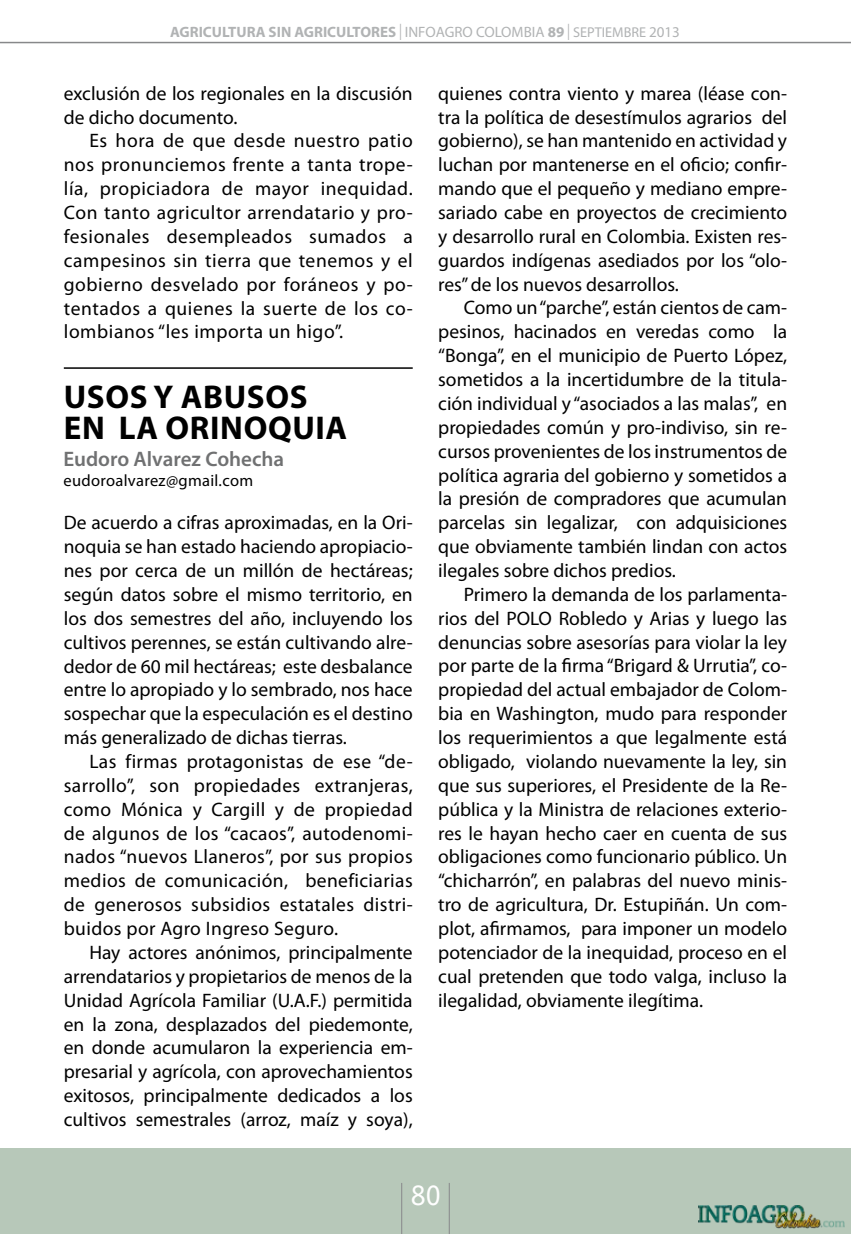
<style>
.page{position:relative;width:851px;height:1234px;background:#fff}
.page>*{position:absolute;margin:0;border:0;box-sizing:border-box;transform-origin:0 0}
.t1{font:700 33px/31.5px "Myriad Pro";letter-spacing:.02em;color:#000}
.t2{font:30px "Officina Sans";color:#fff}
.t3{font:600 21px "Myriad Pro";letter-spacing:-.01em;color:#707172}
.t4{font:19.5px/23.9px "Myriad Pro";color:#000;text-align:justify}
.t5{font:16.5px "Myriad Pro";letter-spacing:.02em;color:#000}
.t6{font:700 15px "Myriad Pro";color:#b1b3b4}
.s1{font-weight:400;font-size:24px}
.s2{font-weight:400}
.s3{font-weight:400;font-size:14.25px}
</style>
<div class="page">
<div style="left:0;top:1148px;width:850px;height:85px;background:#b7c8b9"></div>
<hr style="left:0;top:42px;width:850px;height:1px;background:#87888a">
<hr style="left:401px;top:1182px;width:1px;height:51px;background:#87888a">
<hr style="left:449px;top:1182px;width:1px;height:51px;background:#87888a">
<img style="left:698px;top:1205px;width:145px;height:22px">
<hr style="left:64px;top:367px;width:348px;height:2px;background:#000">
<p class="t6" style="left:170px;top:22px;width:511px">AGRICULTURA SIN AGRICULTORES <span class="s1">I</span> <span class="s2">INFOAGRO COLOMBIA</span> 89 <span class="s1">I</span> <span class="s3">SEPTIEMBRE</span> <span class="s2">2013</span></p>
<p class="t4" style="left:64px;top:81px;width:350px">exclusión de los regionales en la discusión de dicho documento.</p>
<p class="t4" style="left:64px;top:129px;width:350px;text-indent:26px">Es hora de que desde nuestro patio nos pronunciemos frente a tanta trope&shy;lía, propiciadora de mayor inequidad.<br>Con tanto agricultor arrendatario y pro&shy;fesionales desempleados sumados a campesinos sin tierra que tenemos y el gobierno desvelado por foráneos y po&shy;tentados a quienes la suerte de los co&shy;lombianos “les importa un higo”.</p>
<h1 class="t1" style="left:64px;top:379px;width:285px">USOS Y ABUSOS<br>EN LA ORINOQUIA</h1>
<p class="t3" style="left:63px;top:446px;width:222px">Eudoro Alvarez Cohecha</p>
<p class="t5" style="left:63px;top:470px;width:191px">eudoroalvarez@gmail.com</p>
<p class="t4" style="left:64px;top:510px;width:350px">De acuerdo a cifras aproximadas, en la Ori&shy;noquia se han estado haciendo apropiacio&shy;nes por cerca de un millón de hectáreas; según datos sobre el mismo territorio, en los dos semestres del año, incluyendo los cultivos perennes, se están cultivando alre&shy;dedor de 60 mil hectáreas; este desbalance entre lo apropiado y lo sembrado, nos hace sospechar que la especulación es el destino más generalizado de dichas tierras.</p>
<p class="t4" style="left:64px;top:749px;width:350px;text-indent:26px">Las firmas protagonistas de ese “de&shy;sarrollo”, son propiedades extranjeras, como Mónica y Cargill y de propiedad de algunos de los “cacaos”, autodenomi&shy;nados “nuevos Llaneros”, por sus propios medios de comunicación, beneficiarias de generosos subsidios estatales distri&shy;buidos por Agro Ingreso Seguro.</p>
<p class="t4" style="left:64px;top:939px;width:350px;text-indent:26px">Hay actores anónimos, principalmente arrendatarios y propietarios de menos de la Unidad Agrícola Familiar (U.A.F.) permitida en la zona, desplazados del piedemonte, en donde acumularon la experiencia em&shy;presarial y agrícola, con aprovechamientos exitosos, principalmente dedicados a los cultivos semestrales (arroz, maíz y soya),</p>
<p class="t4" style="left:438px;top:81px;width:350px">quienes contra viento y marea (léase con&shy;tra la política de desestímulos agrarios del gobierno), se han mantenido en actividad y luchan por mantenerse en el oficio; confir&shy;mando que el pequeño y mediano empre&shy;sariado cabe en proyectos de crecimiento y desarrollo rural en Colombia. Existen res&shy;guardos indígenas asediados por los “olo&shy;res” de los nuevos desarrollos.</p>
<p class="t4" style="left:438px;top:295px;width:350px;text-indent:26px">Como un “parche”, están cientos de cam&shy;pesinos, hacinados en veredas como la “Bonga”, en el municipio de Puerto López, sometidos a la incertidumbre de la titula&shy;ción individual y “asociados a las malas”, en propiedades común y pro-indiviso, sin re&shy;cursos provenientes de los instrumentos de política agraria del gobierno y sometidos a la presión de compradores que acumulan parcelas sin legalizar, con adquisiciones que obviamente también lindan con actos ilegales sobre dichos predios.</p>
<p class="t4" style="left:438px;top:582px;width:350px;text-indent:26px">Primero la demanda de los parlamenta&shy;rios del POLO Robledo y Arias y luego las denuncias sobre asesorías para violar la ley por parte de la firma “Brigard &amp; Urrutia”, co&shy;propiedad del actual embajador de Colom&shy;bia en Washington, mudo para responder los requerimientos a que legalmente está obligado, violando nuevamente la ley, sin que sus superiores, el Presidente de la Re&shy;pública y la Ministra de relaciones exterio&shy;res le hayan hecho caer en cuenta de sus obligaciones como funcionario público. Un “chicharrón”, en palabras del nuevo minis&shy;tro de agricultura, Dr. Estupiñán. Un com&shy;plot, afirmamos, para imponer un modelo potenciador de la inequidad, proceso en el cual pretenden que todo valga, incluso la ilegalidad, obviamente ilegítima.</p>
<h2 class="t2" style="left:410px;top:1177px;width:31px">80</h2>
</div>
